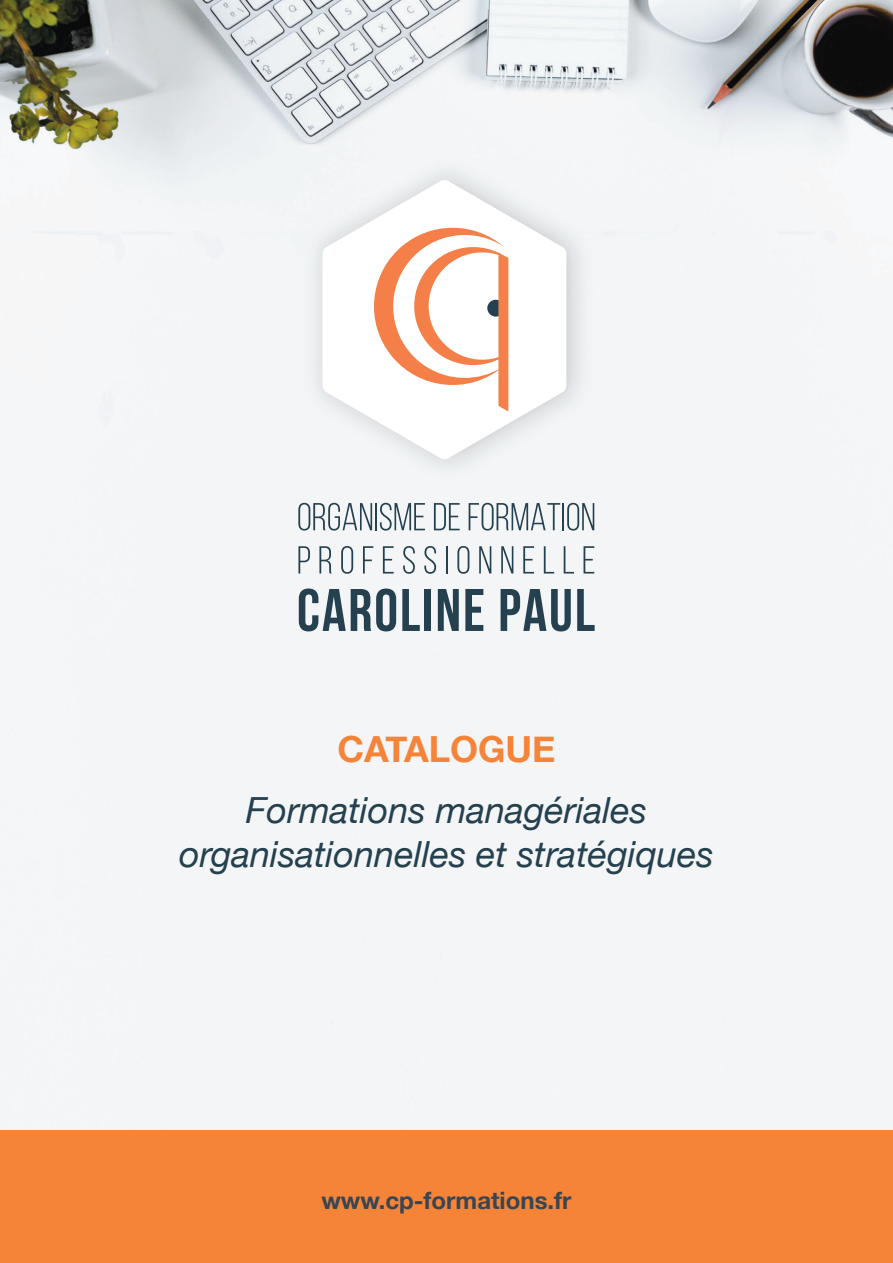
<style>
.page{position:relative;width:893px;height:1263px;background:#fff}
.page>*{position:absolute;margin:0;border:0;box-sizing:border-box;transform-origin:0 0}
.t1{font:italic 36px/43.2px "Helvetica Neue";color:#25404e;text-align:center}
.t2{font:700 36px "Helvetica Neue";color:#f58438}
.t3{font:700 24px "Helvetica Neue";color:#394551}
</style>
<div class="page">
<img style="left:0;top:0;width:893px;height:1130px">
<div style="left:0;top:1130px;width:893px;height:133px;background:#f58438"></div>
<img style="left:303px;top:158px;width:291px;height:323px">
<svg style="left:322px;top:180px;width:244px;height:279px"></svg>
<svg style="left:364px;top:225px;width:144px;height:186px"></svg>
<svg style="left:298px;top:503px;width:74px;height:28px"></svg>
<hr style="left:375px;top:503px;width:2px;height:27px;background:#25404e">
<svg style="left:380px;top:503px;width:45px;height:28px"></svg>
<svg style="left:434px;top:503px;width:26px;height:27px"></svg>
<svg style="left:469px;top:503px;width:91px;height:28px"></svg>
<hr style="left:562px;top:503px;width:2px;height:27px;background:#25404e">
<svg style="left:567px;top:503px;width:27px;height:28px"></svg>
<svg style="left:298px;top:546px;width:12px;height:27px"></svg>
<svg style="left:319px;top:546px;width:13px;height:27px"></svg>
<svg style="left:341px;top:546px;width:12px;height:28px"></svg>
<svg style="left:363px;top:546px;width:10px;height:27px"></svg>
<svg style="left:383px;top:546px;width:11px;height:27px"></svg>
<svg style="left:403px;top:546px;width:12px;height:28px"></svg>
<svg style="left:424px;top:546px;width:12px;height:28px"></svg>
<hr style="left:446px;top:546px;width:2px;height:27px;background:#25404e">
<svg style="left:457px;top:546px;width:12px;height:28px"></svg>
<svg style="left:479px;top:546px;width:12px;height:27px"></svg>
<svg style="left:501px;top:546px;width:12px;height:27px"></svg>
<svg style="left:523px;top:546px;width:11px;height:27px"></svg>
<svg style="left:544px;top:546px;width:10px;height:27px"></svg>
<svg style="left:564px;top:546px;width:10px;height:27px"></svg>
<svg style="left:583px;top:546px;width:11px;height:27px"></svg>
<svg style="left:299px;top:588px;width:97px;height:43px"></svg>
<svg style="left:402px;top:589px;width:18px;height:42px"></svg>
<div style="left:425px;top:589px;width:6px;height:42px;background:#25404e"></div>
<svg style="left:438px;top:589px;width:21px;height:42px"></svg>
<svg style="left:465px;top:589px;width:18px;height:42px"></svg>
<svg style="left:501px;top:589px;width:70px;height:42px"></svg>
<svg style="left:577px;top:589px;width:18px;height:42px"></svg>
<p class="t2" style="left:337px;top:721px;width:220px">CATALOGUE</p>
<p class="t1" style="left:179px;top:791px;width:536px">Formations managériales organisationnelles et stratégiques</p>
<p class="t3" style="left:321px;top:1181px;width:252px">www.cp-formations.fr</p>
</div>
